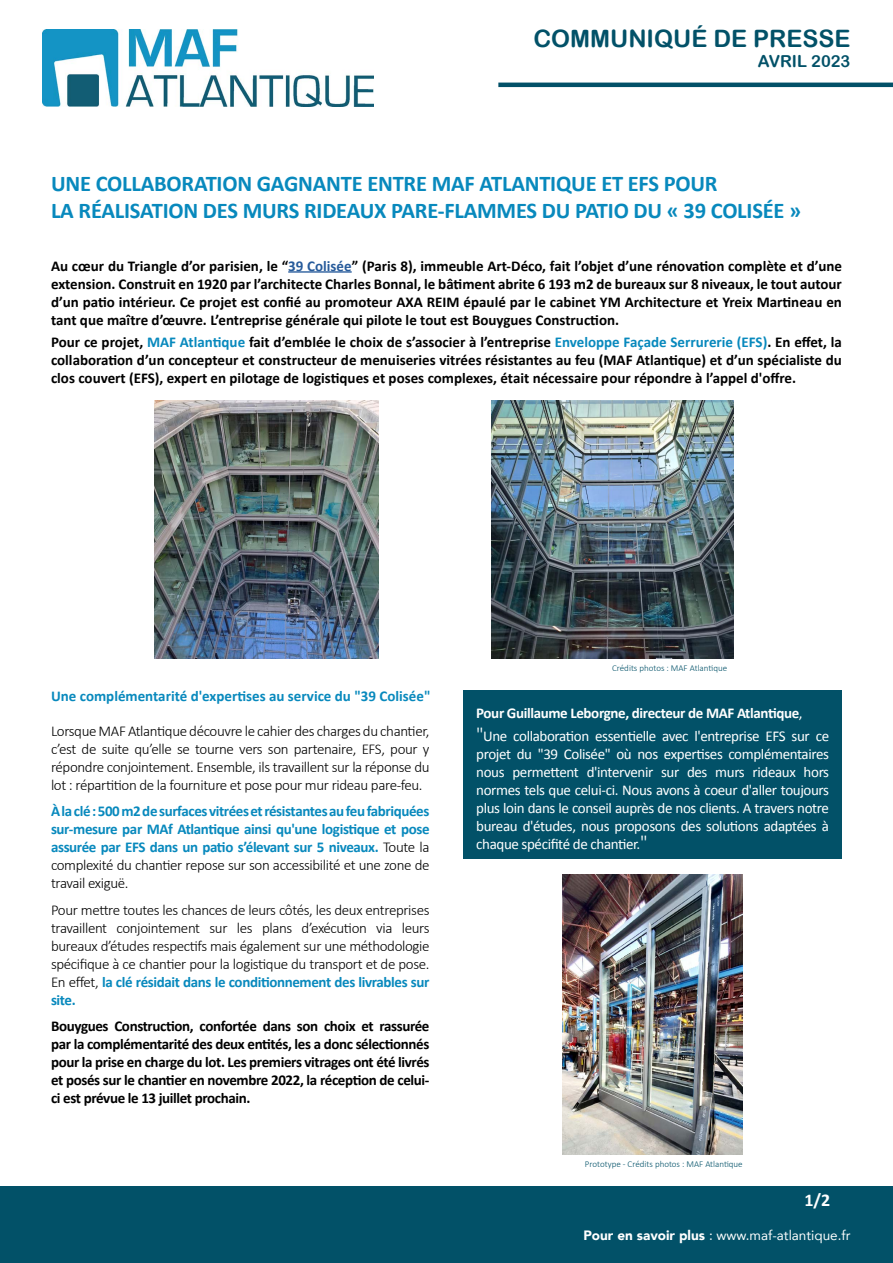
<style>
.page{position:relative;width:893px;height:1263px;background:#fff}
.page>*{position:absolute;margin:0;border:0;box-sizing:border-box;transform-origin:0 0}
.t1{font:24px "Arial Rounded MT Bold";color:#025168}
.t2{font:700 22.5px/27px "Calibri";letter-spacing:-.01em;color:#0889bd}
.t3{font:700 18px "Calibri";color:#fff}
.t4{font:16.5px "Arial Rounded MT Bold";color:#025168}
.t5{font:700 15px/18px "Calibri";color:#000;text-align:justify}
.t6{font:300 15px/18px "Calibri";letter-spacing:-.025em;color:#000;text-align:justify}
.t7{font:15px/18px "Calibri";letter-spacing:-.025em;color:#fff}
.t8{font:700 15px/18px "Calibri";letter-spacing:-.025em;color:#0889bd;text-align:justify}
.t9{font:700 15px "Calibri";color:#0889bd}
.t10{font:13.5px "Avenir";color:#fff}
.t11{font:300 9px "Calibri";color:#025168}
.s1{color:#275b9b}
.s2{color:#0889bd}
.s3{font-weight:300;color:#000}
.s4{font-weight:700;color:#0889bd}
.s5{font-weight:700}
.s6{font-weight:300;font-size:19.5px}
.s7{font-weight:900}
</style>
<div class="page">
<hr style="left:288px;top:271px;width:64px;height:2px;background:#275b9b">
<img style="left:43px;top:30px;width:330px;height:76px">
<hr style="left:498px;top:83px;width:395px;height:4px;background:#025168">
<div style="left:0;top:1186px;width:893px;height:77px;background:#025168"></div>
<div style="left:463px;top:690px;width:379px;height:169px;background:#025168"></div>
<img style="left:154px;top:400px;width:225px;height:259px">
<img style="left:492px;top:400px;width:241px;height:259px">
<img style="left:562px;top:875px;width:181px;height:279px">
<h1 class="t1" style="left:533px;top:24px;width:319px">COMMUNIQUÉ DE PRESSE</h1>
<p class="t4" style="left:758px;top:51px;width:94px">AVRIL 2023</p>
<h2 class="t2" style="left:51px;top:170px;width:752px">UNE COLLABORATION GAGNANTE ENTRE MAF ATLANTIQUE ET EFS POUR<br>LA RÉALISATION DES MURS RIDEAUX PARE-FLAMMES DU PATIO DU « 39 COLISÉE »</h2>
<p class="t5" style="left:51px;top:257px;width:792px">Au cœur du Triangle d’or parisien, le “<span class="s1">39 Colisée</span>” (Paris 8), immeuble Art-Déco, fait l’objet d’une rénovation complète et d’une extension. Construit en 1920 par l’architecte Charles Bonnal, le bâtiment abrite 6 193 m2 de bureaux sur 8 niveaux, le tout autour d’un patio intérieur. Ce projet est confié au promoteur AXA REIM épaulé par le cabinet YM Architecture et Yreix Martineau en tant que maître d’œuvre. L’entreprise générale qui pilote le tout est Bouygues Construction.</p>
<p class="t5" style="left:51px;top:333px;width:792px">Pour ce projet, <span class="s2">MAF Atlantique</span> fait d’emblée le choix de s’associer à l’entreprise <span class="s2">Enveloppe Façade Serrurerie (EFS)</span>. En effet, la collaboration d’un concepteur et constructeur de menuiseries vitrées résistantes au feu (MAF Atlantique) et d’un spécialiste du clos couvert (EFS), expert en pilotage de logistiques et poses complexes, était nécessaire pour répondre à l’appel d'offre.</p>
<p class="t9" style="left:51px;top:687px;width:381px">Une complémentarité d'expertises au service du "39 Colisée"</p>
<p class="t6" style="left:51px;top:721px;width:380px">Lorsque MAF Atlantique découvre le cahier des charges du chantier, c’est de suite qu’elle se tourne vers son partenaire, EFS, pour y répondre conjointement. Ensemble, ils travaillent sur la réponse du lot : répartition de la fourniture et pose pour mur rideau pare-feu.</p>
<p class="t8" style="left:51px;top:802px;width:380px">À la clé : 500 m2 de surfaces vitrées et résistantes au feu fabriquées sur-mesure par MAf Atlantique ainsi qu'une logistique et pose assurée par EFS dans un patio s’élevant sur 5 niveaux. <span class="s3">Toute la complexité du chantier repose sur son accessibilité et une zone de travail exiguë.</span></p>
<p class="t6" style="left:51px;top:900px;width:380px">Pour mettre toutes les chances de leurs côtés, les deux entreprises travaillent conjointement sur les plans d’exécution via leurs bureaux d’études respectifs mais également sur une méthodologie spécifique à ce chantier pour la logistique du transport et de pose.<br>En effet, <span class="s4">la clé résidait dans le conditionnement des livrables sur site.</span></p>
<p class="t5" style="left:51px;top:1017px;width:380px">Bouygues Construction, confortée dans son choix et rassurée par la complémentarité des deux entités, les a donc sélectionnés pour la prise en charge du lot. Les premiers vitrages ont été livrés et posés sur le chantier en novembre 2022, la réception de celui&shy;ci est prévue le 13 juillet prochain.</p>
<p class="t11" style="left:612px;top:663px;width:117px">Crédits photos : MAF Atlantique</p>
<p class="t7" style="left:476px;top:702px;width:354px;line-height:22.2px"><span class="s5">Pour Guillaume Leborgne, directeur de MAF Atlantique</span>, <span class="s6">"</span>Une collaboration essentielle avec l'entreprise EFS sur ce</p>
<p class="t7" style="left:476px;top:745px;width:354px;text-align:justify">projet du "39 Colisée" où nos expertises complémentaires nous permettent d'intervenir sur des murs rideaux hors normes tels que celui-ci. Nous avons à coeur d'aller toujours plus loin dans le conseil auprès de nos clients. A travers notre bureau d'études, nous proposons des solutions adaptées à chaque spécifité de chantier.<span class="s6">"</span></p>
<p class="t11" style="left:585px;top:1158px;width:159px">Prototype - Crédits photos : MAF Atlantique</p>
<p class="t3" style="left:804px;top:1188px;width:27px">1/2</p>
<p class="t10" style="left:583px;top:1225px;width:269px"><span class="s7">Pour en savoir plus</span> : www.maf-atlantique.fr</p>
</div>
